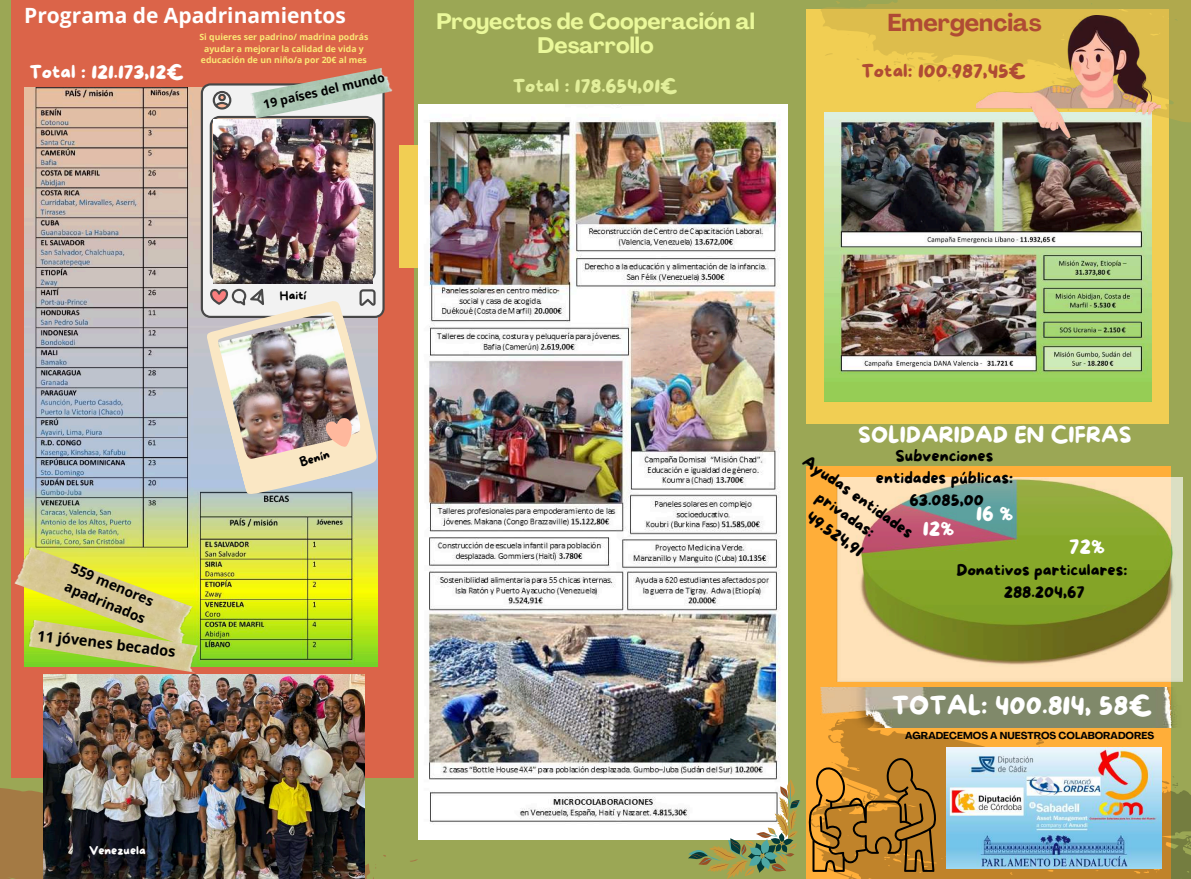
<style>
.page{position:relative;width:1191px;height:879px;background:#fff}
.page>*{position:absolute;margin:0;border:0;box-sizing:border-box;transform-origin:0 0}
.t1{font:26px "More Sugar";color:#fff}
.t2{font:700 24.2px "Agrandir";color:#af4b34}
.t3{font:700 22.2px/24px "Agrandir";color:#eaf89a;text-align:center}
.t4{font:22px "More Sugar";color:#fff}
.t5{font:700 21px "Open Sans";color:#fff}
.t6{font:20px "More Sugar";color:#fff}
.t7{font:19px "More Sugar";color:#af4b34}
.t8{font:19px "More Sugar";color:#e2ef9a}
.t9{font:19px "More Sugar";color:#fff}
.t10{font:16px/21.8px "More Sugar";color:#000;text-align:center}
.t11{font:700 14.5px "Open Sans";color:#000}
.t12{font:700 13.8px/19.2px "Open Sans";color:#000}
.t13{font:700 12.2px "Open Sans";color:#000}
.t14{font:12px "More Sugar";color:#000}
.t15{font:12px "More Sugar";color:#fff}
.t16{font:700 10px "Agrandir";color:#000}
.t17{font:700 8.7px/11.6px "Open Sans";color:#fce875;text-align:center}
</style>
<div class="page">
<div style="left:0;top:0;width:1190px;height:879px;background:#9ba755"></div>
<div style="left:11px;top:0;width:403px;height:777px;background:#db6449"></div>
<svg style="left:0;top:738px;width:454px;height:141px"></svg>
<div style="left:805px;top:9px;width:363px;height:415px;background:#f1ce53"></div>
<div style="left:805px;top:467px;width:365px;height:412px;background:#ffae39"></div>
<svg style="left:787px;top:694px;width:403px;height:185px"></svg>
<div style="left:399px;top:145px;width:29px;height:123px;background:#f1ce53"></div>
<svg style="left:805px;top:0;width:385px;height:177px"></svg>
<img style="left:24px;top:88px;width:353px;height:578px">
<img style="left:14px;top:545px;width:191px;height:74px">
<svg style="left:201px;top:83px;width:183px;height:235px;background:#bdbbba"></svg>
<img style="left:43px;top:674px;width:321px;height:205px">
<img style="left:248px;top:68px;width:145px;height:51px">
<img style="left:204px;top:289px;width:178px;height:209px">
<img style="left:824px;top:112px;width:327px;height:290px">
<img style="left:976px;top:16px;width:184px;height:121px">
<img style="left:418px;top:104px;width:369px;height:735px">
<img style="left:1121px;top:873px;width:69px;height:6px">
<svg style="left:688px;top:779px;width:112px;height:100px"></svg>
<img style="left:24px;top:619px;width:187px;height:54px">
<img style="left:820px;top:687px;width:361px;height:41px">
<svg style="left:808px;top:757px;width:130px;height:115px"></svg>
<img style="left:213px;top:119px;width:159px;height:164px">
<img style="left:837px;top:477px;width:344px;height:204px">
<img style="left:945px;top:748px;width:216px;height:121px">
<h3 class="t5" style="left:24px;top:0;width:323px">Programa de Apadrinamientos</h3>
<p class="t9" style="left:29px;top:61px;width:156px">Total : 121.173,12€</p>
<p class="t17" style="left:199px;top:31px;width:170px">Si quieres ser padrino/ madrina podrás ayudar a mejorar la calidad de vida y educación de un niño/a por 20€ al mes</p>
<p class="t13" style="left:261px;top:96px;width:125px;rotate:-13deg">19 países del mundo</p>
<h3 class="t3" style="left:436px;top:12px;width:320px">Proyectos de Cooperación al<br>Desarrollo</h3>
<p class="t8" style="left:513px;top:76px;width:166px">Total : 178.654,01€</p>
<h2 class="t2" style="left:887px;top:13px;width:156px">Emergencias</h2>
<p class="t7" style="left:861px;top:60px;width:166px">Total: 100.987,45€</p>
<p class="t12" style="left:76px;top:558px;width:89px;rotate:23deg">559 menores apadrinados</p>
<p class="t11" style="left:39px;top:625px;width:140px;rotate:7deg">11 jóvenes becados</p>
<p class="t15" style="left:89px;top:844px;width:58px">Venezuela</p>
<p class="t14" style="left:280px;top:289px;width:28px">Haití</p>
<p class="t14" style="left:298px;top:457px;width:32px;rotate:-17deg">Benín</p>
<h3 class="t4" style="left:858px;top:423px;width:275px">SOLIDARIDAD EN CIFRAS</h3>
<p class="t10" style="left:875px;top:446px;width:139px">Subvenciones entidades públicas:<br>63.085,00</p>
<p class="t10" style="left:810px;top:451px;width:132px;rotate:35deg">Ayudas entidades privadas:<br>49.524,91</p>
<p class="t6" style="left:976px;top:503px;width:39px">16 %</p>
<p class="t6" style="left:922px;top:518px;width:33px">12%</p>
<p class="t6" style="left:1069px;top:535px;width:37px">72%</p>
<p class="t10" style="left:956px;top:560px;width:172px">Donativos particulares:<br>288.204,67</p>
<h1 class="t1" style="left:891px;top:691px;width:262px">TOTAL: 400.814, 58€</h1>
<p class="t16" style="left:905px;top:732px;width:250px">AGRADECEMOS A NUESTROS COLABORADORES</p>
</div>
